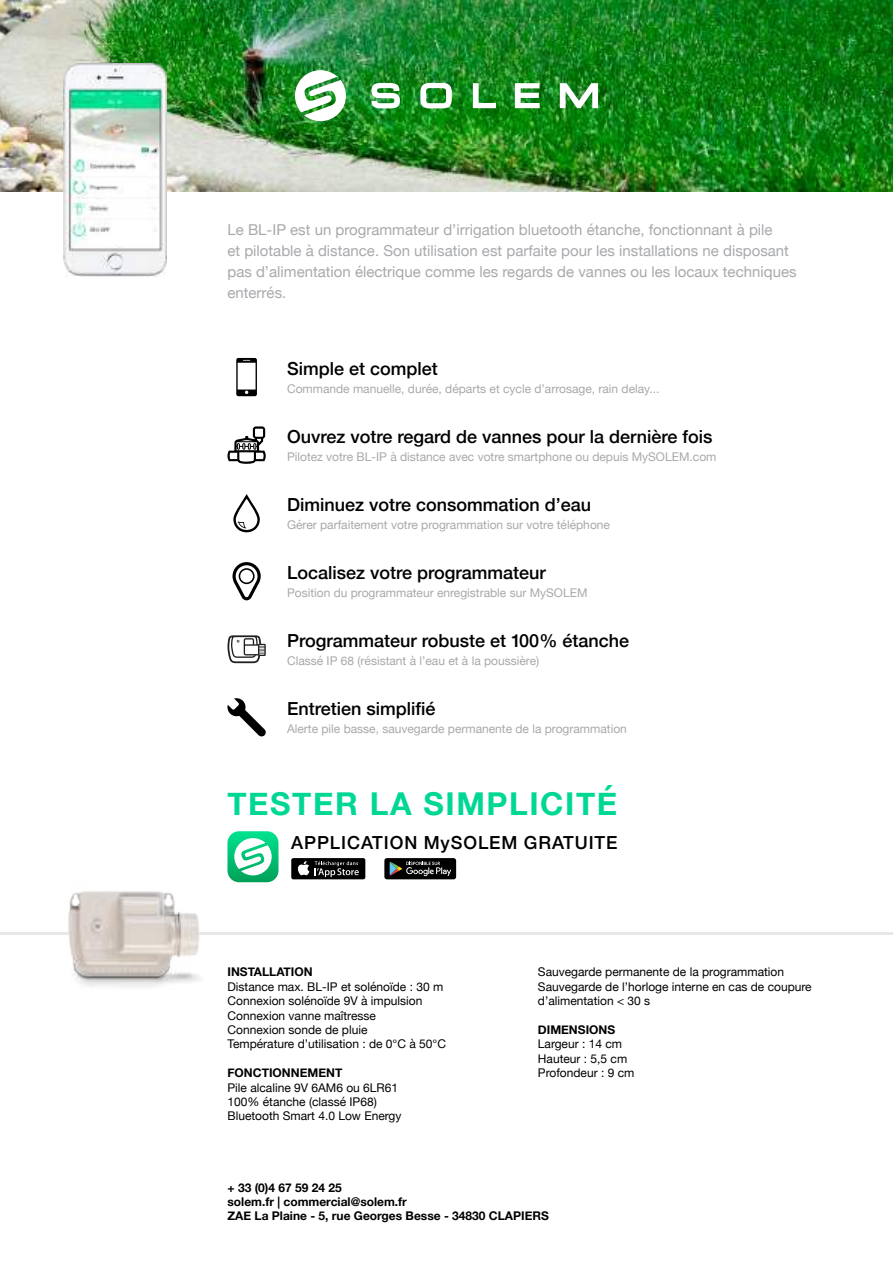
<style>
.page{position:relative;width:893px;height:1263px;background:#fff}
.page>*{position:absolute;margin:0;border:0;box-sizing:border-box;transform-origin:0 0}
.t1{font:700 31.5px "Helvetica Neue";letter-spacing:.05em;color:#00d795}
.t2{font:500 18px "Helvetica Neue";color:#000}
.t3{font:500 18px "Helvetica Neue";letter-spacing:.05em;color:#000}
.t4{font:15px/21px "Helvetica Neue";color:#a7a9ac}
.t5{font:12px/14.4px "Helvetica Neue";color:#000}
.t6{font:12px "Helvetica Neue";color:#a7a9ac}
.t7{font:700 12px/14.4px "Helvetica Neue";color:#000}
</style>
<div class="page">
<img style="left:0;top:0;width:893px;height:191px">
<hr style="left:0;top:933px;width:893px;height:2px;background:#e7e7e8">
<img style="left:59px;top:891px;width:149px;height:96px">
<svg style="left:371px;top:83px;width:227px;height:25px"></svg>
<svg style="left:295px;top:70px;width:51px;height:51px"></svg>
<img style="left:64px;top:64px;width:103px;height:212px">
<svg style="left:236px;top:358px;width:21px;height:38px"></svg>
<svg style="left:233px;top:494px;width:27px;height:38px"></svg>
<svg style="left:227px;top:635px;width:39px;height:28px"></svg>
<svg style="left:227px;top:698px;width:39px;height:38px"></svg>
<svg style="left:232px;top:562px;width:29px;height:38px"></svg>
<svg style="left:227px;top:426px;width:39px;height:38px"></svg>
<div style="left:291px;top:858px;width:74px;height:21px;background:#000;border-radius:2px"></div>
<svg style="left:297px;top:861px;width:12px;height:14px"></svg>
<svg style="left:315px;top:861px;width:44px;height:16px"></svg>
<div style="left:384px;top:858px;width:72px;height:21px;background:#000;border-radius:3px"></div>
<svg style="left:390px;top:862px;width:61px;height:14px"></svg>
<svg style="left:227px;top:831px;width:51px;height:51px"></svg>
<p class="t4" style="left:227px;top:220px;width:571px">Le BL-IP est un programmateur d’irrigation bluetooth étanche, fonctionnant à pile<br>et pilotable à distance. Son utilisation est parfaite pour les installations ne disposant pas d’alimentation électrique comme les regards de vannes ou les locaux techniques enterrés.</p>
<h2 class="t2" style="left:287px;top:354px;width:152px">Simple et complet</h2>
<p class="t6" style="left:287px;top:380px;width:374px">Commande manuelle, durée, départs et cycle d’arrosage, rain delay...</p>
<h2 class="t2" style="left:287px;top:422px;width:427px">Ouvrez votre regard de vannes pour la dernière fois</h2>
<p class="t6" style="left:287px;top:448px;width:431px">Pilotez votre BL-IP à distance avec votre smartphone ou depuis MySOLEM.com</p>
<h2 class="t2" style="left:287px;top:490px;width:306px">Diminuez votre consommation d’eau</h2>
<p class="t6" style="left:287px;top:516px;width:324px">Gérer parfaitement votre programmation sur votre téléphone</p>
<h2 class="t2" style="left:287px;top:558px;width:260px">Localisez votre programmateur</h2>
<p class="t6" style="left:287px;top:584px;width:302px">Position du programmateur enregistrable sur MySOLEM</p>
<h2 class="t2" style="left:287px;top:626px;width:343px">Programmateur robuste et 100% étanche</h2>
<p class="t6" style="left:287px;top:652px;width:254px">Classé IP 68 (résistant à l’eau et à la poussière)</p>
<h2 class="t2" style="left:287px;top:694px;width:150px">Entretien simplifié</h2>
<p class="t6" style="left:287px;top:720px;width:341px">Alerte pile basse, sauvegarde permanente de la programmation</p>
<h1 class="t1" style="left:227px;top:779px;width:391px">TESTER LA SIMPLICITÉ</h1>
<h2 class="t3" style="left:291px;top:828px;width:328px">APPLICATION MySOLEM GRATUITE</h2>
<p class="t7" style="left:227px;top:965px;width:87px">INSTALLATION</p>
<p class="t5" style="left:227px;top:980px;width:220px">Distance max. BL-IP et solénoïde : 30 m Connexion solénoïde 9V à impulsion Connexion vanne maîtresse<br>Connexion sonde de pluie<br>Température d’utilisation : de 0°C à 50°C</p>
<p class="t7" style="left:227px;top:1066px;width:116px">FONCTIONNEMENT</p>
<p class="t5" style="left:227px;top:1081px;width:175px">Pile alcaline 9V 6AM6 ou 6LR61<br>100% étanche (classé IP68)<br>Bluetooth Smart 4.0 Low Energy</p>
<p class="t5" style="left:538px;top:965px;width:275px">Sauvegarde permanente de la programmation<br>Sauvegarde de l’horloge interne en cas de coupure d’alimentation &lt; 30 s</p>
<p class="t7" style="left:538px;top:1022px;width:79px">DIMENSIONS</p>
<p class="t5" style="left:538px;top:1037px;width:98px">Largeur : 14 cm<br>Hauteur : 5,5 cm<br>Profondeur : 9 cm</p>
<p class="t7" style="left:227px;top:1180px;width:323px">+ 33 (0)4 67 59 24 25<br>solem.fr | commercial@solem.fr<br>ZAE La Plaine - 5, rue Georges Besse - 34830 CLAPIERS</p>
</div>
